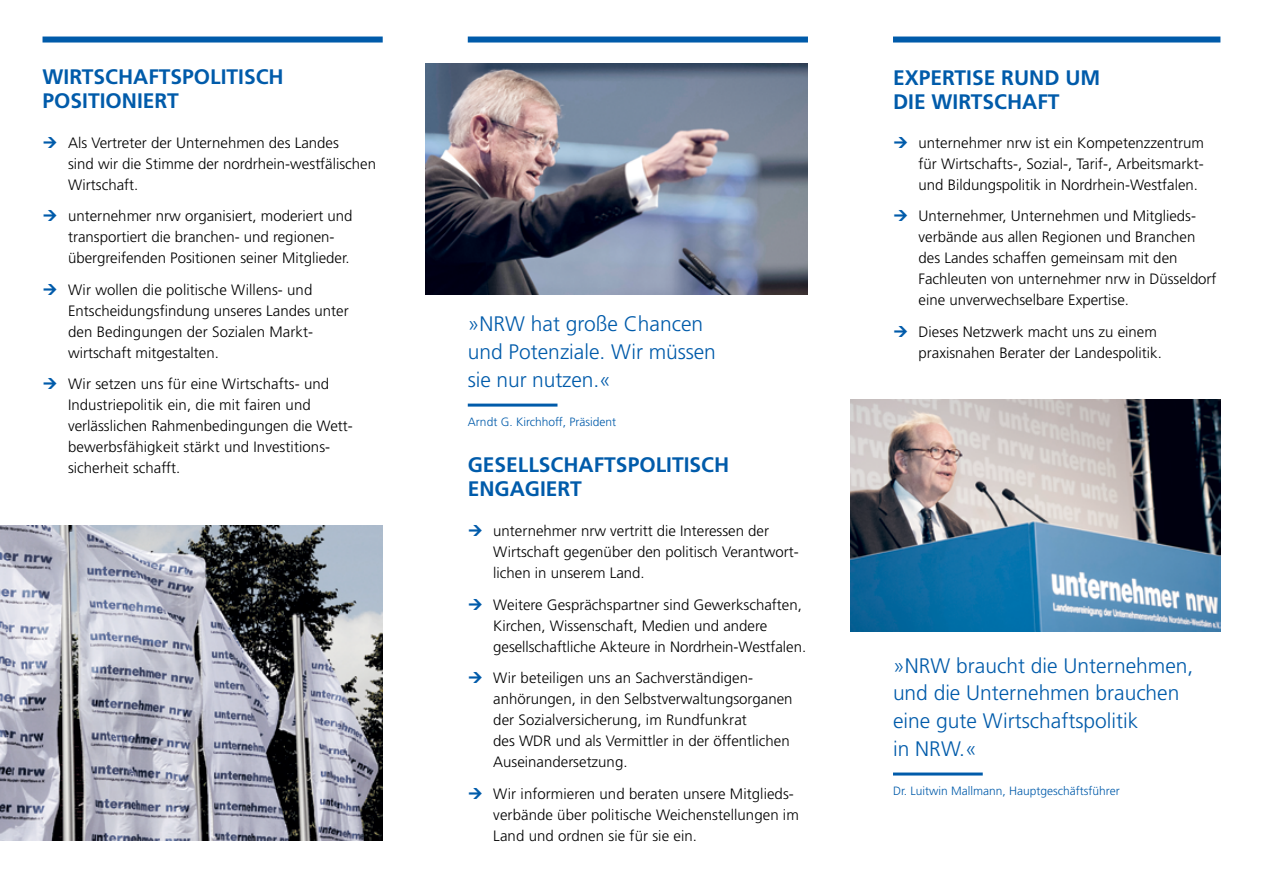
<style>
.page{position:relative;width:1263px;height:893px;background:#fff}
.page>*{position:absolute;margin:0;border:0;box-sizing:border-box;transform-origin:0 0}
.t1{font:300 21px/27.8px "Frutiger LT Std";color:#005baa}
.t2{font:700 21px/24px "Frutiger LT Std";color:#005baa}
.t3{font:300 15px/21px "Frutiger LT Std";color:#000}
.t4{font:300 12px "Frutiger LT Std";color:#005baa}
</style>
<div class="page">
<img style="left:425px;top:64px;width:383px;height:231px">
<img style="left:850px;top:400px;width:370px;height:231px">
<div style="left:43px;top:37px;width:340px;height:6px;background:#005baa"></div>
<div style="left:893px;top:37px;width:327px;height:6px;background:#005baa"></div>
<div style="left:468px;top:37px;width:340px;height:6px;background:#005baa"></div>
<hr style="left:468px;top:404px;width:89px;height:3px;background:#005baa">
<hr style="left:893px;top:772px;width:90px;height:3px;background:#005baa">
<img style="left:0;top:526px;width:383px;height:315px">
<p class="t2" style="left:43px;top:65px;width:243px">WIRTSCHAFTSPOLITISCH</p>
<p class="t2" style="left:43px;top:89px;width:138px">POSITIONIERT</p>
<p class="t3" style="left:68px;top:132px;width:272px">Als Vertreter der Unternehmen des Landes</p>
<p class="t3" style="left:68px;top:153px;width:310px">sind wir die Stimme der nordrhein-westfälischen</p>
<p class="t3" style="left:68px;top:174px;width:72px">Wirtschaft.</p>
<p class="t3" style="left:68px;top:206px;width:286px">unternehmer nrw organisiert, moderiert und</p>
<p class="t3" style="left:68px;top:227px;width:283px">transportiert die branchen- und regionen&shy;übergreifenden Positionen seiner Mitglieder.</p>
<p class="t3" style="left:68px;top:279px;width:246px">Wir wollen die politische Willens- und</p>
<p class="t3" style="left:68px;top:300px;width:282px">Entscheidungsfindung unseres Landes unter</p>
<p class="t3" style="left:68px;top:321px;width:247px">den Bedingungen der Sozialen Markt&shy;wirtschaft mitgestalten.</p>
<p class="t3" style="left:68px;top:374px;width:263px">Wir setzen uns für eine Wirtschafts- und</p>
<p class="t3" style="left:68px;top:395px;width:244px">Industriepolitik ein, die mit fairen und</p>
<p class="t3" style="left:68px;top:416px;width:286px">verlässlichen Rahmenbedingungen die Wett&shy;bewerbsfähigkeit stärkt und Investitions-</p>
<p class="t3" style="left:68px;top:458px;width:114px">sicherheit schafft.</p>
<p class="t2" style="left:468px;top:453px;width:263px">GESELLSCHAFTSPOLITISCH</p>
<p class="t2" style="left:468px;top:477px;width:115px">ENGAGIERT</p>
<p class="t1" style="left:468px;top:310px;width:250px">»NRW hat große Chancen und Potenziale. Wir müssen sie nur nutzen.«</p>
<p class="t4" style="left:468px;top:415px;width:150px">Arndt G. Kirchhoff, Präsident</p>
<p class="t3" style="left:493px;top:521px;width:277px">unternehmer nrw vertritt die Interessen der</p>
<p class="t3" style="left:493px;top:542px;width:307px">Wirtschaft gegenüber den politisch Verantwort-</p>
<p class="t3" style="left:493px;top:563px;width:153px">lichen in unserem Land.</p>
<p class="t3" style="left:493px;top:594px;width:310px">Weitere Gesprächspartner sind Gewerkschaften,</p>
<p class="t3" style="left:493px;top:615px;width:276px">Kirchen, Wissenschaft, Medien und andere</p>
<p class="t3" style="left:493px;top:636px;width:314px">gesellschaftliche Akteure in Nordrhein-Westfalen.</p>
<p class="t3" style="left:493px;top:668px;width:261px">Wir beteiligen uns an Sachverständigen-</p>
<p class="t3" style="left:493px;top:689px;width:301px">anhörungen, in den Selbstverwaltungsorganen</p>
<p class="t3" style="left:493px;top:710px;width:255px">der Sozialversicherung, im Rundfunkrat</p>
<p class="t3" style="left:493px;top:731px;width:298px">des WDR und als Vermittler in der öffentlichen</p>
<p class="t3" style="left:493px;top:752px;width:136px">Auseinandersetzung.</p>
<p class="t3" style="left:493px;top:783px;width:307px">Wir informieren und beraten unsere Mitglieds&shy;verbände über politische Weichenstellungen im<br>Land und ordnen sie für sie ein.</p>
<p class="t2" style="left:893px;top:65px;width:209px">EXPERTISE RUND UM<br>DIE WIRTSCHAFT</p>
<p class="t3" style="left:918px;top:132px;width:287px">unternehmer nrw ist ein Kompetenzzentrum</p>
<p class="t3" style="left:918px;top:153px;width:287px">für Wirtschafts-, Sozial-, Tarif-, Arbeitsmarkt&shy;und Bildungspolitik in Nordrhein-Westfalen.</p>
<p class="t3" style="left:918px;top:206px;width:279px">Unternehmer, Unternehmen und Mitglieds-</p>
<p class="t3" style="left:918px;top:227px;width:278px">verbände aus allen Regionen und Branchen</p>
<p class="t3" style="left:918px;top:248px;width:260px">des Landes schaffen gemeinsam mit den</p>
<p class="t3" style="left:918px;top:269px;width:299px">Fachleuten von unternehmer nrw in Düsseldorf eine unverwechselbare Expertise.</p>
<p class="t3" style="left:918px;top:321px;width:240px">Dieses Netzwerk macht uns zu einem</p>
<p class="t3" style="left:918px;top:342px;width:245px">praxisnahen Berater der Landespolitik.</p>
<p class="t1" style="left:893px;top:652px;width:302px">»NRW braucht die Unternehmen, und die Unternehmen brauchen eine gute Wirtschaftspolitik<br>in NRW.«</p>
<p class="t4" style="left:893px;top:784px;width:228px">Dr. Luitwin Mallmann, Hauptgeschäftsführer</p>
</div>
